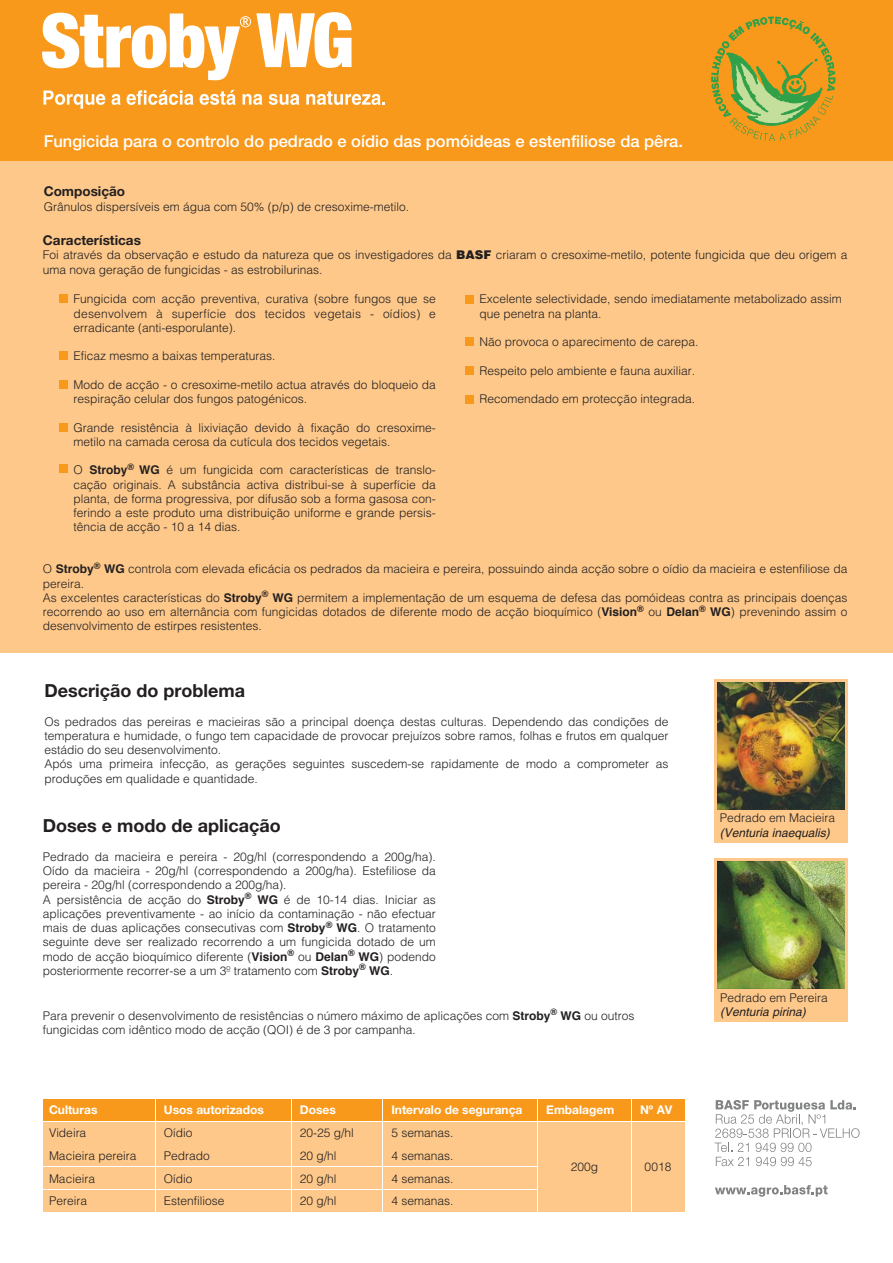
<style>
.page{position:relative;width:893px;height:1263px;background:#fff}
.page>*{position:absolute;margin:0;border:0;box-sizing:border-box;transform-origin:0 0}
.t1{font:700 18px "Helvetica Neue";color:#231f20}
.t2{font:500 16.5px "Helvetica Neue";color:#fff}
.t3{font:700 13.5px "Helvetica Neue";color:#231f20}
.t4{font:300 12px/14.2px "Helvetica";color:#231f20}
.t5{font:700 12px "Helvetica Neue";color:#fff}
.t6{font:italic 12px "Helvetica";color:#231f20}
.s1{font-weight:900}
.s2{font-weight:700}
</style>
<div class="page">
<div style="left:0;top:156px;width:892px;height:496px;background:#fdc88a"></div>
<div style="left:0;top:0;width:892px;height:161px;background:#f8991c"></div>
<svg style="left:711px;top:17px;width:124px;height:124px"></svg>
<div style="left:60px;top:295px;width:8px;height:8px;background:#f8991c"></div>
<div style="left:60px;top:351px;width:8px;height:9px;background:#f8991c"></div>
<div style="left:60px;top:380px;width:8px;height:8px;background:#f8991c"></div>
<div style="left:60px;top:424px;width:8px;height:8px;background:#f8991c"></div>
<div style="left:60px;top:464px;width:8px;height:9px;background:#f8991c"></div>
<div style="left:465px;top:295px;width:9px;height:9px;background:#f8991c"></div>
<div style="left:465px;top:337px;width:9px;height:9px;background:#f8991c"></div>
<div style="left:465px;top:366px;width:9px;height:9px;background:#f8991c"></div>
<div style="left:465px;top:395px;width:9px;height:8px;background:#f8991c"></div>
<div style="left:714px;top:680px;width:134px;height:163px;background:#fdc88a"></div>
<img style="left:718px;top:683px;width:126px;height:127px">
<div style="left:714px;top:858px;width:134px;height:164px;background:#fdc88a"></div>
<img style="left:718px;top:861px;width:126px;height:127px">
<svg style="left:42px;top:12px;width:309px;height:68px"></svg>
<svg style="left:43px;top:91px;width:62px;height:18px"></svg>
<svg style="left:111px;top:94px;width:10px;height:11px"></svg>
<svg style="left:127px;top:90px;width:66px;height:15px"></svg>
<svg style="left:200px;top:90px;width:36px;height:15px"></svg>
<svg style="left:243px;top:94px;width:19px;height:11px"></svg>
<svg style="left:269px;top:94px;width:30px;height:11px"></svg>
<svg style="left:306px;top:91px;width:79px;height:14px"></svg>
<svg style="left:714px;top:1100px;width:145px;height:66px"></svg>
<svg style="left:715px;top:1185px;width:112px;height:12px"></svg>
<div style="left:43px;top:1122px;width:112px;height:21px;background:#fdc88a"></div>
<div style="left:43px;top:1145px;width:112px;height:21px;background:#fdc88a"></div>
<div style="left:43px;top:1099px;width:112px;height:21px;background:#f8991c"></div>
<div style="left:156px;top:1122px;width:135px;height:21px;background:#fdc88a"></div>
<div style="left:156px;top:1145px;width:135px;height:21px;background:#fdc88a"></div>
<div style="left:156px;top:1099px;width:135px;height:21px;background:#f8991c"></div>
<div style="left:384px;top:1122px;width:153px;height:21px;background:#fdc88a"></div>
<div style="left:384px;top:1145px;width:153px;height:21px;background:#fdc88a"></div>
<div style="left:384px;top:1099px;width:153px;height:21px;background:#f8991c"></div>
<div style="left:43px;top:1167px;width:112px;height:22px;background:#fdc88a"></div>
<div style="left:43px;top:1190px;width:112px;height:21px;background:#fdc88a"></div>
<div style="left:156px;top:1167px;width:135px;height:22px;background:#fdc88a"></div>
<div style="left:156px;top:1190px;width:135px;height:21px;background:#fdc88a"></div>
<div style="left:292px;top:1122px;width:90px;height:21px;background:#fdc88a"></div>
<div style="left:292px;top:1145px;width:90px;height:21px;background:#fdc88a"></div>
<div style="left:292px;top:1099px;width:90px;height:21px;background:#f8991c"></div>
<div style="left:292px;top:1167px;width:90px;height:22px;background:#fdc88a"></div>
<div style="left:292px;top:1190px;width:90px;height:21px;background:#fdc88a"></div>
<div style="left:384px;top:1167px;width:153px;height:22px;background:#fdc88a"></div>
<div style="left:384px;top:1190px;width:153px;height:21px;background:#fdc88a"></div>
<div style="left:539px;top:1099px;width:92px;height:21px;background:#f8991c"></div>
<div style="left:539px;top:1122px;width:92px;height:89px;background:#fdc88a"></div>
<div style="left:632px;top:1099px;width:53px;height:21px;background:#f8991c"></div>
<div style="left:632px;top:1122px;width:53px;height:89px;background:#fdc88a"></div>
<h2 class="t2" style="left:44px;top:135px;width:641px">Fungicida para o controlo do pedrado e oídio das pomóideas e estenfiliose da pêra.</h2>
<p class="t3" style="left:44px;top:187px;width:83px">Composição</p>
<p class="t4" style="left:44px;top:200px;width:367px">Grânulos dispersíveis em água com 50% (p/p) de cresoxime-metilo.</p>
<p class="t3" style="left:43px;top:235px;width:99px">Características</p>
<p class="t4" style="left:43px;top:249px;width:806px">Foi através da observação e estudo da natureza que os investigadores da <span class="s1">BASF</span> criaram o cresoxime-metilo, potente fungicida que deu origem a uma nova geração de fungicidas - as estrobilurinas.</p>
<p class="t4" style="left:74px;top:293px;width:364px;text-align:justify">Fungicida com acção preventiva, curativa (sobre fungos que se desenvolvem à superfície dos tecidos vegetais - oídios) e erradicante (anti-esporulante).</p>
<p class="t4" style="left:74px;top:350px;width:204px">Eficaz mesmo a baixas temperaturas.</p>
<p class="t4" style="left:74px;top:379px;width:364px">Modo de acção - o cresoxime-metilo actua através do bloqueio da respiração celular dos fungos patogénicos.</p>
<p class="t4" style="left:74px;top:421px;width:364px">Grande resistência à lixiviação devido à fixação do cresoxime&shy;metilo na camada cerosa da cutícula dos tecidos vegetais.</p>
<p class="t4" style="left:74px;top:464px;width:364px;text-align:justify">O <span class="s2">Stroby</span><sup>®</sup> <span class="s2">WG</span> é um fungicida com características de translo&shy;cação originais. A substância activa distribui-se à superfície da planta, de forma progressiva, por difusão sob a forma gasosa con&shy;ferindo a este produto uma distribuição uniforme e grande persis&shy;tência de acção - 10 a 14 dias.</p>
<p class="t4" style="left:479px;top:293px;width:364px">Excelente selectividade, sendo imediatamente metabolizado assim que penetra na planta.</p>
<p class="t4" style="left:479px;top:336px;width:220px">Não provoca o aparecimento de carepa.</p>
<p class="t4" style="left:479px;top:364px;width:217px">Respeito pelo ambiente e fauna auxiliar.</p>
<p class="t4" style="left:479px;top:393px;width:217px">Recomendado em protecção integrada.</p>
<p class="t4" style="left:43px;top:563px;width:806px">O <span class="s2">Stroby</span><sup>®</sup> <span class="s2">WG</span> controla com elevada eficácia os pedrados da macieira e pereira, possuindo ainda acção sobre o oídio da macieira e estenfiliose da pereira.<br>As excelentes características do <span class="s2">Stroby</span><sup>®</sup> <span class="s2">WG</span> permitem a implementação de um esquema de defesa das pomóideas contra as principais doenças recorrendo ao uso em alternância com fungicidas dotados de diferente modo de acção bioquímico (<span class="s2">Vision</span><sup>®</sup> ou <span class="s2">Delan</span><sup>®</sup> <span class="s2">WG</span>) prevenindo assim o desenvolvimento de estirpes resistentes.</p>
<h1 class="t1" style="left:44px;top:684px;width:202px">Descrição do problema</h1>
<p class="t4" style="left:44px;top:716px;width:625px">Os pedrados das pereiras e macieiras são a principal doença destas culturas. Dependendo das condições de temperatura e humidade, o fungo tem capacidade de provocar prejuízos sobre ramos, folhas e frutos em qualquer estádio do seu desenvolvimento.<br>Após uma primeira infecção, as gerações seguintes suscedem-se rapidamente de modo a comprometer as produções em qualidade e quantidade.</p>
<h1 class="t1" style="left:43px;top:820px;width:239px">Doses e modo de aplicação</h1>
<p class="t4" style="left:43px;top:851px;width:394px">Pedrado da macieira e pereira - 20g/hl (correspondendo a 200g/ha).<br>Oído da macieira - 20g/hl (correspondendo a 200g/ha). Estefiliose da pereira - 20g/hl (correspondendo a 200g/ha).<br>A persistência de acção do <span class="s2">Stroby</span><sup>®</sup> <span class="s2">WG</span> é de 10-14 dias. Iniciar as aplicações preventivamente - ao início da contaminação - não efectuar mais de duas aplicações consecutivas com <span class="s2">Stroby</span><sup>®</sup> <span class="s2">WG</span>. O tratamento seguinte deve ser realizado recorrendo a um fungicida dotado de um modo de acção bioquímico diferente (<span class="s2">Vision</span><sup>®</sup> ou <span class="s2">Delan</span><sup>®</sup> <span class="s2">WG</span>) podendo posteriormente recorrer-se a um 3º tratamento com <span class="s2">Stroby</span><sup>®</sup> <span class="s2">WG</span>.</p>
<p class="t4" style="left:43px;top:1009px;width:593px">Para prevenir o desenvolvimento de resistências o número máximo de aplicações com <span class="s2">Stroby</span><sup>®</sup> <span class="s2">WG</span> ou outros fungicidas com idêntico modo de acção (QOI) é de 3 por campanha.</p>
<p class="t5" style="left:49px;top:1106px;width:50px">Culturas</p>
<p class="t4" style="left:49px;top:1123px;width:89px;line-height:22.8px">Videira<br>Macieira pereira</p>
<p class="t5" style="left:164px;top:1106px;width:101px">Usos autorizados</p>
<p class="t4" style="left:164px;top:1123px;width:48px;line-height:22.8px">Oídio<br>Pedrado</p>
<p class="t4" style="left:49px;top:1168px;width:48px;line-height:22.8px">Macieira<br>Pereira</p>
<p class="t4" style="left:164px;top:1168px;width:62px;line-height:22.8px">Oídio<br>Estenfiliose</p>
<p class="t5" style="left:300px;top:1106px;width:37px">Doses</p>
<p class="t4" style="left:300px;top:1123px;width:56px;line-height:22.8px">20-25 g/hl<br>20 g/hl<br>20 g/hl<br>20 g/hl</p>
<p class="t5" style="left:391px;top:1106px;width:133px">Intervalo de segurança</p>
<p class="t4" style="left:391px;top:1123px;width:64px;line-height:22.8px">5 semanas.<br>4 semanas.</p>
<p class="t4" style="left:391px;top:1168px;width:64px;line-height:22.8px">4 semanas.<br>4 semanas.</p>
<p class="t5" style="left:546px;top:1106px;width:69px">Embalagem</p>
<p class="t4" style="left:571px;top:1161px;width:29px">200g</p>
<p class="t5" style="left:640px;top:1106px;width:34px">Nº AV</p>
<p class="t4" style="left:645px;top:1161px;width:28px">0018</p>
<p class="t4" style="left:720px;top:812px;width:117px">Pedrado em Macieira</p>
<p class="t6" style="left:720px;top:828px;width:112px">(Venturia inaequalis)</p>
<p class="t4" style="left:720px;top:992px;width:109px">Pedrado em Pereira</p>
<p class="t6" style="left:720px;top:1007px;width:87px">(Venturia pirina)</p>
</div>
